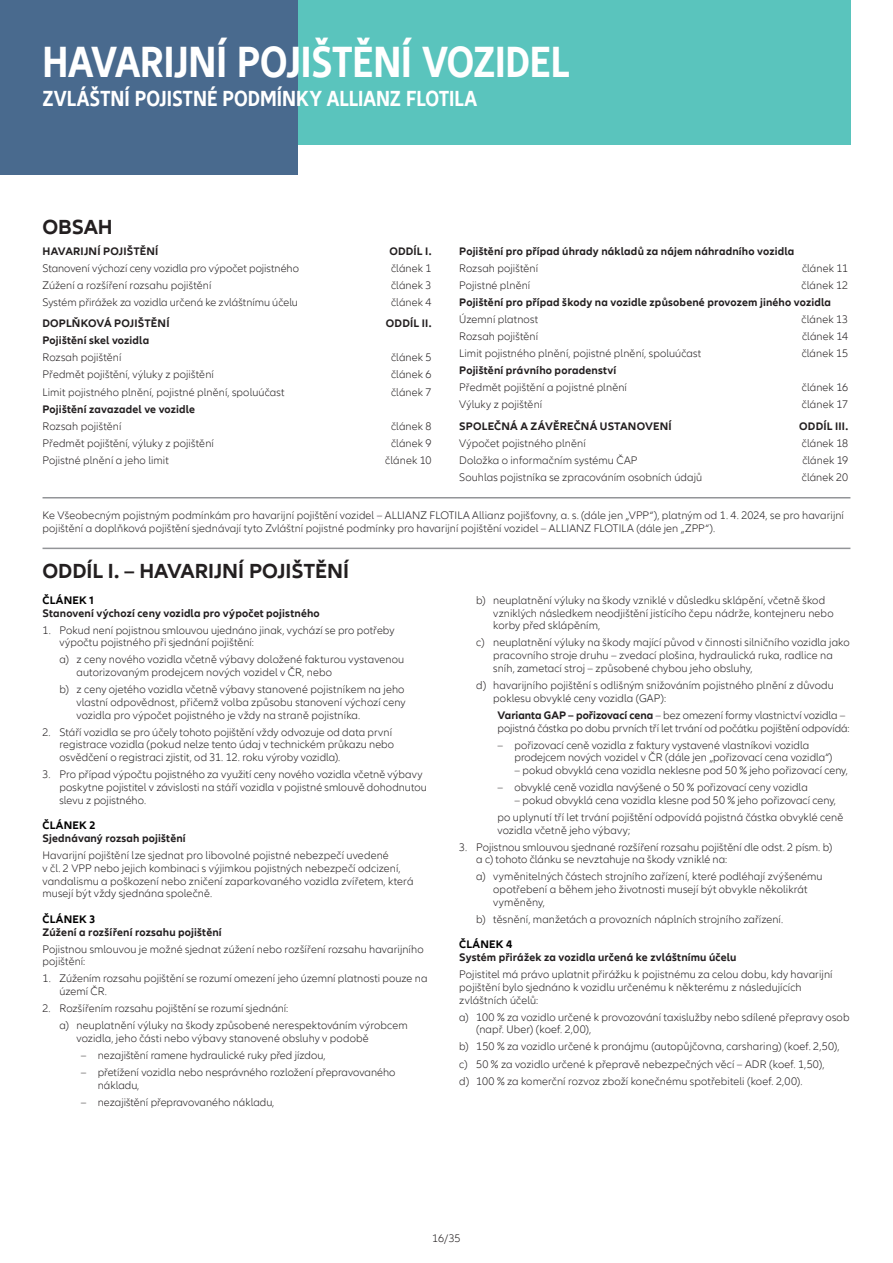
<style>
.page{position:relative;width:893px;height:1263px;background:#fff}
.page>*{position:absolute;margin:0;border:0;box-sizing:border-box;transform-origin:0 0}
.t1{font:700 condensed 45px "Allianz Neo";letter-spacing:-.005em;color:#fff}
.t2{font:700 condensed 22.5px "Allianz Neo";color:#fff}
.t3{font:700 21px "Allianz Neo";color:#231f20}
.t4{font:300 11.25px/12.8px "Allianz Neo";letter-spacing:.005em;color:#231f20}
.t5{font:700 11.25px "Allianz Neo";letter-spacing:.015em;color:#231f20}
.t6{font:700 11.25px "Allianz Neo";letter-spacing:.02em;color:#000001}
.s1{font-weight:700}
</style>
<div class="page">
<div style="left:298px;top:0;width:552px;height:145px;background:#5ac4bd"></div>
<div style="left:0;top:0;width:298px;height:174px;background:#496a8e"></div>
<hr style="left:43px;top:548px;width:807px;height:1px;background:#939598">
<hr style="left:43px;top:497px;width:807px;height:1px;background:#939598">
<h1 class="t1" style="left:43px;top:36px;width:529px">HAVARIJNÍ POJIŠTĚNÍ VOZIDEL</h1>
<h2 class="t2" style="left:43px;top:86px;width:436px">ZVLÁŠTNÍ POJISTNÉ PODMÍNKY ALLIANZ FLOTILA</h2>
<h3 class="t3" style="left:43px;top:215px;width:72px">OBSAH</h3>
<p class="t5" style="left:43px;top:245px;width:117px">HAVARIJNÍ POJIŠTĚNÍ</p>
<p class="t5" style="left:389px;top:245px;width:44px">ODDÍL I.</p>
<p class="t4" style="left:43px;top:262px;width:258px">Stanovení výchozí ceny vozidla pro výpočet pojistného</p>
<p class="t4" style="left:391px;top:262px;width:42px">článek 1</p>
<p class="t4" style="left:43px;top:279px;width:170px">Zúžení a rozšíření rozsahu pojištění</p>
<p class="t4" style="left:391px;top:279px;width:42px">článek 3</p>
<p class="t4" style="left:43px;top:296px;width:257px">Systém přirážek za vozidla určená ke zvláštnímu účelu</p>
<p class="t4" style="left:391px;top:296px;width:42px">článek 4</p>
<p class="t5" style="left:43px;top:317px;width:129px">DOPLŇKOVÁ POJIŠTĚNÍ</p>
<p class="t5" style="left:386px;top:317px;width:47px">ODDÍL II.</p>
<p class="t5" style="left:43px;top:334px;width:108px">Pojištění skel vozidla</p>
<p class="t4" style="left:43px;top:352px;width:80px">Rozsah pojištění</p>
<p class="t4" style="left:391px;top:352px;width:42px">článek 5</p>
<p class="t4" style="left:43px;top:369px;width:173px">Předmět pojištění, výluky z pojištění</p>
<p class="t4" style="left:391px;top:369px;width:42px">článek 6</p>
<p class="t4" style="left:43px;top:386px;width:244px">Limit pojistného plnění, pojistné plnění, spoluúčast</p>
<p class="t4" style="left:391px;top:386px;width:42px">článek 7</p>
<p class="t5" style="left:43px;top:402px;width:154px">Pojištění zavazadel ve vozidle</p>
<p class="t4" style="left:43px;top:420px;width:80px">Rozsah pojištění</p>
<p class="t4" style="left:391px;top:420px;width:42px">článek 8</p>
<p class="t4" style="left:43px;top:437px;width:173px">Předmět pojištění, výluky z pojištění</p>
<p class="t4" style="left:391px;top:437px;width:42px">článek 9</p>
<p class="t4" style="left:43px;top:454px;width:128px">Pojistné plnění a jeho limit</p>
<p class="t4" style="left:385px;top:454px;width:48px">článek 10</p>
<p class="t5" style="left:459px;top:245px;width:337px">Pojištění pro případ úhrady nákladů za nájem náhradního vozidla</p>
<p class="t4" style="left:459px;top:262px;width:80px">Rozsah pojištění</p>
<p class="t4" style="left:802px;top:262px;width:48px">článek 11</p>
<p class="t4" style="left:459px;top:279px;width:73px">Pojistné plnění</p>
<p class="t4" style="left:802px;top:279px;width:48px">článek 12</p>
<p class="t5" style="left:459px;top:296px;width:373px">Pojištění pro případ škody na vozidle způsobené provozem jiného vozidla</p>
<p class="t4" style="left:459px;top:313px;width:80px">Územní platnost</p>
<p class="t4" style="left:802px;top:313px;width:48px">článek 13</p>
<p class="t4" style="left:459px;top:330px;width:80px">Rozsah pojištění</p>
<p class="t4" style="left:802px;top:330px;width:48px">článek 14</p>
<p class="t4" style="left:459px;top:347px;width:244px">Limit pojistného plnění, pojistné plnění, spoluúčast</p>
<p class="t4" style="left:802px;top:347px;width:48px">článek 15</p>
<p class="t5" style="left:459px;top:364px;width:159px">Pojištění právního poradenství</p>
<p class="t4" style="left:459px;top:381px;width:169px">Předmět pojištění a pojistné plnění</p>
<p class="t4" style="left:802px;top:381px;width:48px">článek 16</p>
<p class="t4" style="left:459px;top:398px;width:84px">Výluky z pojištění</p>
<p class="t4" style="left:802px;top:398px;width:48px">článek 17</p>
<p class="t5" style="left:459px;top:419px;width:214px">SPOLEČNÁ A ZÁVĚREČNÁ USTANOVENÍ</p>
<p class="t5" style="left:799px;top:419px;width:51px">ODDÍL III.</p>
<p class="t4" style="left:459px;top:437px;width:128px">Výpočet pojistného plnění</p>
<p class="t4" style="left:802px;top:437px;width:48px">článek 18</p>
<p class="t4" style="left:459px;top:454px;width:180px">Doložka o informačním systému ČAP</p>
<p class="t4" style="left:802px;top:454px;width:47px">článek 19</p>
<p class="t4" style="left:459px;top:471px;width:244px">Souhlas pojistníka se zpracováním osobních údajů</p>
<p class="t4" style="left:802px;top:471px;width:48px">článek 20</p>
<p class="t4" style="left:43px;top:509px;width:803px">Ke Všeobecným pojistným podmínkám pro havarijní pojištění vozidel – ALLIANZ FLOTILA Allianz pojišťovny, a. s. (dále jen „VPP“), platným od 1. 4. 2024, se pro havarijní pojištění a doplňková pojištění sjednávají tyto Zvláštní pojistné podmínky pro havarijní pojištění vozidel – ALLIANZ FLOTILA (dále jen „ZPP“).</p>
<h3 class="t3" style="left:43px;top:559px;width:308px">ODDÍL I. – HAVARIJNÍ POJIŠTĚNÍ</h3>
<p class="t6" style="left:43px;top:593px;width:53px">ČLÁNEK 1</p>
<p class="t5" style="left:43px;top:606px;width:279px">Stanovení výchozí ceny vozidla pro výpočet pojistného</p>
<p class="t4" style="left:60px;top:624px;width:336px;text-indent:-17px">1. Pokud není pojistnou smlouvou ujednáno jinak, vychází se pro potřeby výpočtu pojistného při sjednání pojištění:</p>
<p class="t4" style="left:77px;top:654px;width:329px;text-indent:-17px">a) z ceny nového vozidla včetně výbavy doložené fakturou vystavenou autorizovaným prodejcem nových vozidel v ČR, nebo</p>
<p class="t4" style="left:77px;top:683px;width:330px;text-align:justify;text-indent:-17px">b) z ceny ojetého vozidla včetně výbavy stanovené pojistníkem na jeho vlastní odpovědnost, přičemž volba způsobu stanovení výchozí ceny vozidla pro výpočet pojistného je vždy na straně pojistníka.</p>
<p class="t4" style="left:60px;top:726px;width:336px;text-indent:-17px">2. Stáří vozidla se pro účely tohoto pojištění vždy odvozuje od data první registrace vozidla (pokud nelze tento údaj v technickém průkazu nebo osvědčení o registraci zjistit, od 31. 12. roku výroby vozidla).</p>
<p class="t4" style="left:60px;top:768px;width:369px;text-indent:-17px">3. Pro případ výpočtu pojistného za využití ceny nového vozidla včetně výbavy poskytne pojistitel v závislosti na stáří vozidla v pojistné smlouvě dohodnutou slevu z pojistného.</p>
<p class="t6" style="left:43px;top:819px;width:55px">ČLÁNEK 2</p>
<p class="t5" style="left:43px;top:832px;width:145px">Sjednávaný rozsah pojištění</p>
<p class="t4" style="left:43px;top:849px;width:372px">Havarijní pojištění lze sjednat pro libovolné pojistné nebezpečí uvedené<br>v čl. 2 VPP nebo jejich kombinaci s výjimkou pojistných nebezpečí odcizení, vandalismu a poškození nebo zničení zaparkovaného vozidla zvířetem, která musejí být vždy sjednána společně.</p>
<p class="t6" style="left:43px;top:912px;width:55px">ČLÁNEK 3</p>
<p class="t5" style="left:43px;top:925px;width:181px">Zúžení a rozšíření rozsahu pojištění</p>
<p class="t4" style="left:43px;top:943px;width:383px">Pojistnou smlouvou je možné sjednat zúžení nebo rozšíření rozsahu havarijního pojištění:</p>
<p class="t4" style="left:60px;top:972px;width:369px;text-indent:-17px">1. Zúžením rozsahu pojištění se rozumí omezení jeho územní platnosti pouze na území ČR.</p>
<p class="t4" style="left:60px;top:1000px;width:350px;line-height:17px;text-indent:-17px">2. Rozšířením rozsahu pojištění se rozumí sjednání:<br>a) neuplatnění výluky na škody způsobené nerespektováním výrobcem</p>
<p class="t4" style="left:77px;top:1032px;width:294px">vozidla, jeho části nebo výbavy stanovené obsluhy v podobě</p>
<p class="t4" style="left:81px;top:1049px;width:246px">– nezajištění ramene hydraulické ruky před jízdou,</p>
<p class="t4" style="left:98px;top:1066px;width:299px;text-indent:-17px">– přetížení vozidla nebo nesprávného rozložení přepravovaného nákladu,</p>
<p class="t4" style="left:81px;top:1096px;width:195px">– nezajištění přepravovaného nákladu,</p>
<p class="t4" style="left:493px;top:594px;width:342px;text-indent:-17px">b) neuplatnění výluky na škody vzniklé v důsledku sklápění, včetně škod vzniklých následkem neodjištění jistícího čepu nádrže, kontejneru nebo korby před sklápěním,</p>
<p class="t4" style="left:493px;top:637px;width:358px;text-indent:-17px">c) neuplatnění výluky na škody mající původ v činnosti silničního vozidla jako pracovního stroje druhu – zvedací plošina, hydraulická ruka, radlice na sníh, zametací stroj – způsobené chybou jeho obsluhy,</p>
<p class="t4" style="left:493px;top:679px;width:342px;text-indent:-17px">d) havarijního pojištění s odlišným snižováním pojistného plnění z důvodu poklesu obvyklé ceny vozidla (GAP):</p>
<p class="t4" style="left:497px;top:709px;width:354px"><span class="s1">Varianta GAP – pořizovací cena</span> – bez omezení formy vlastnictví vozidla – pojistná částka po dobu prvních tří let trvání od počátku pojištění odpovídá:</p>
<p class="t4" style="left:515px;top:739px;width:319px;text-indent:-17px">– pořizovací ceně vozidla z faktury vystavené vlastníkovi vozidla prodejcem nových vozidel v ČR (dále jen „pořizovací cena vozidla“)</p>
<p class="t4" style="left:515px;top:764px;width:335px">– pokud obvyklá cena vozidla neklesne pod 50 % jeho pořizovací ceny,</p>
<p class="t4" style="left:497px;top:781px;width:312px">– obvyklé ceně vozidla navýšené o 50 % pořizovací ceny vozidla</p>
<p class="t4" style="left:497px;top:792px;width:347px;line-height:17px;text-indent:17px">– pokud obvyklá cena vozidla klesne pod 50 % jeho pořizovací ceny, po uplynutí tří let trvání pojištění odpovídá pojistná částka obvyklé ceně</p>
<p class="t4" style="left:497px;top:824px;width:134px">vozidla včetně jeho výbavy;</p>
<p class="t4" style="left:476px;top:841px;width:357px;text-indent:-17px">3. Pojistnou smlouvou sjednané rozšíření rozsahu pojištění dle odst. 2 písm. b) a c) tohoto článku se nevztahuje na škody vzniklé na:</p>
<p class="t4" style="left:493px;top:870px;width:331px;text-indent:-17px">a) vyměnitelných částech strojního zařízení, které podléhají zvýšenému opotřebení a během jeho životnosti musejí být obvykle několikrát vyměněny,</p>
<p class="t4" style="left:476px;top:913px;width:308px">b) těsnění, manžetách a provozních náplních strojního zařízení.</p>
<p class="t6" style="left:459px;top:938px;width:55px">ČLÁNEK 4</p>
<p class="t5" style="left:459px;top:951px;width:279px">Systém přirážek za vozidla určená ke zvláštnímu účelu</p>
<p class="t4" style="left:459px;top:968px;width:375px">Pojistitel má právo uplatnit přirážku k pojistnému za celou dobu, kdy havarijní pojištění bylo sjednáno k vozidlu určenému k některému z následujících zvláštních účelů:</p>
<p class="t4" style="left:476px;top:1011px;width:375px;text-indent:-17px">a) 100 % za vozidlo určené k provozování taxislužby nebo sdílené přepravy osob (např. Uber) (koef. 2,00),</p>
<p class="t4" style="left:459px;top:1038px;width:382px;line-height:17px">b) 150 % za vozidlo určené k pronájmu (autopůjčovna, carsharing) (koef. 2,50), c) 50 % za vozidlo určené k přepravě nebezpečných věcí – ADR (koef. 1,50),<br>d) 100 % za komerční rozvoz zboží konečnému spotřebiteli (koef. 2,00).</p>
<p class="t4" style="left:432px;top:1232px;width:30px">16/35</p>
</div>
